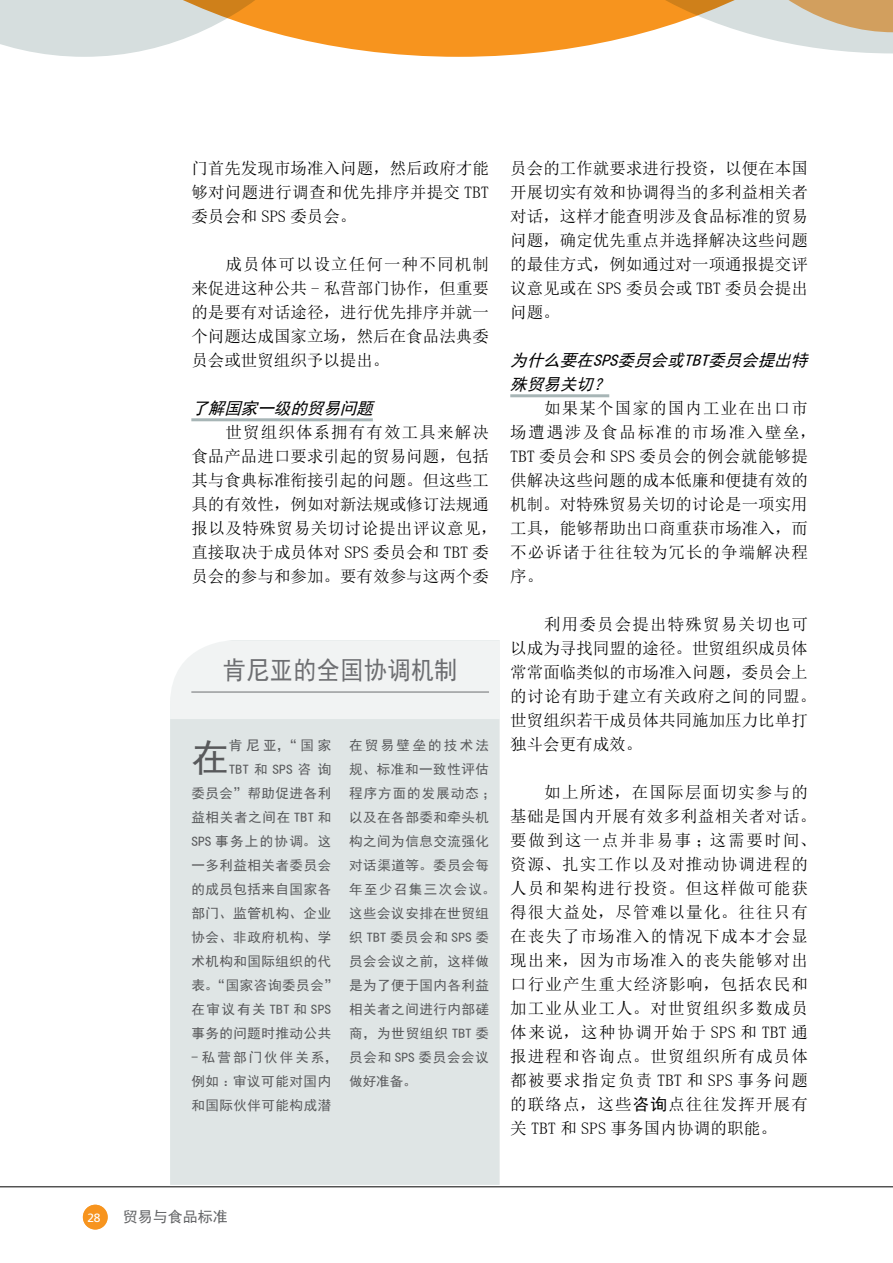
<style>
.page{position:relative;width:893px;height:1263px;background:#fff}
.page>*{position:absolute;margin:0;border:0;box-sizing:border-box;transform-origin:0 0}
.t1{font:37.5px "Sim Hei";color:#58595b}
.t2{font:25.5px "Sim Hei";letter-spacing:.025em;color:#6d6e71;scale:.9 1}
.t3{font:16.5px/24px "Sim Sun";letter-spacing:.02em;color:#000;text-align:justify}
.t4{font:16.5px/24px "Sim Sun";letter-spacing:.07em;color:#000}
.t5{font:16.5px/24px "Sim Sun";color:#000}
.t6{font:italic 16.5px/24px "Sim Hei";color:#000}
.t7{font:15px "Sim Hei";color:#636466}
.t8{font:13.5px/24px "Sim Hei";letter-spacing:.04em;color:#58595b}
.t9{font:13.5px "Sim Hei";letter-spacing:.065em;color:#58595b}
.t10{font:13.5px "Sim Hei";letter-spacing:.095em;color:#58595b}
.t11{font:12px "Frutiger LT Std";color:#fff}
.s1{font-family:"Sim Hei"}
</style>
<div class="page">
<svg style="left:394px;top:0;width:499px;height:57px"></svg>
<svg style="left:0;top:0;width:394px;height:57px"></svg>
<hr style="left:0;top:1186px;width:893px;height:1px;background:#000">
<div style="left:83px;top:1205px;width:25px;height:24px;background:#f7941e;border-radius:50%"></div>
<hr style="left:191px;top:418px;width:182px;height:3px;background:#a7b5b6">
<div style="left:170px;top:719px;width:330px;height:466px;background:#dfe5e5"></div>
<div style="left:170px;top:640px;width:330px;height:79px;background:#f1f3f3"></div>
<hr style="left:191px;top:692px;width:298px;height:1px;background:#6d6e71">
<hr style="left:510px;top:394px;width:99px;height:3px;background:#a7b5b6">
<p class="t3" style="left:191px;top:156px;width:299px">门首先发现市场准入问题，然后政府才能够对问题进行调查和优先排序并提交 TBT委员会和 SPS 委员会。</p>
<p class="t3" style="left:191px;top:252px;width:299px;text-indent:34px">成员体可以设立任何一种不同机制来促进这种公共 - 私营部门协作，但重要的是要有对话途径，进行优先排序并就一个问题达成国家立场，然后在食品法典委员会或世贸组织予以提出。</p>
<p class="t6" style="left:191px;top:396px;width:187px">了解国家一级的贸易问题</p>
<p class="t5" style="left:191px;top:420px;width:307px;text-indent:34px">世贸组织体系拥有有效工具来解决食品产品进口要求引起的贸易问题，包括其与食典标准衔接引起的问题。但这些工具的有效性，例如对新法规或修订法规通报以及特殊贸易关切讨论提出评议意见，直接取决于成员体对 SPS 委员会和 TBT 委员会的参与和参加。要有效参与这两个委</p>
<h2 class="t2" style="left:223px;top:657px;width:262px">肯尼亚的全国协调机制</h2>
<h1 class="t1" style="left:191px;top:738px;width:39px">在</h1>
<p class="t8" style="left:229px;top:733px;width:104px">肯尼亚，“国家</p>
<p class="t8" style="left:229px;top:757px;width:104px">TBT 和 SPS 咨询</p>
<p class="t8" style="left:191px;top:781px;width:141px">委员会”帮助促进各利</p>
<p class="t8" style="left:191px;top:805px;width:141px">益相关者之间在 TBT 和</p>
<p class="t10" style="left:191px;top:834px;width:141px">SPS 事务上的协调。这</p>
<p class="t8" style="left:191px;top:853px;width:141px">一多利益相关者委员会</p>
<p class="t8" style="left:191px;top:877px;width:141px">的成员包括来自国家各</p>
<p class="t8" style="left:191px;top:901px;width:141px">部门、监管机构、企业</p>
<p class="t8" style="left:191px;top:925px;width:141px">协会、非政府机构、学</p>
<p class="t8" style="left:191px;top:949px;width:141px">术机构和国际组织的代</p>
<p class="t8" style="left:191px;top:973px;width:148px">表。“国家咨询委员会”</p>
<p class="t9" style="left:191px;top:1002px;width:141px">在审议有关 TBT 和 SPS</p>
<p class="t8" style="left:191px;top:1021px;width:141px">事务的问题时推动公共</p>
<p class="t8" style="left:191px;top:1045px;width:148px">- 私营部门伙伴关系，例如：审议可能对国内和国际伙伴可能构成潜</p>
<p class="t8" style="left:349px;top:733px;width:148px">在贸易壁垒的技术法规、标准和一致性评估程序方面的发展动态；以及在各部委和牵头机构之间为信息交流强化对话渠道等。委员会每年至少召集三次会议。这些会议安排在世贸组织 TBT 委员会和 SPS 委员会会议之前，这样做是为了便于国内各利益相关者之间进行内部磋商，为世贸组织 TBT 委员会和 SPS 委员会会议做好准备。</p>
<p class="t3" style="left:510px;top:156px;width:299px">员会的工作就要求进行投资，以便在本国开展切实有效和协调得当的多利益相关者对话，这样才能查明涉及食品标准的贸易问题，确定优先重点并选择解决这些问题的最佳方式，例如通过对一项通报提交评议意见或在 SPS 委员会或 TBT 委员会提出问题。</p>
<p class="t6" style="left:510px;top:348px;width:303px">为什么要在SPS委员会或TBT委员会提出特殊贸易关切？</p>
<p class="t3" style="left:510px;top:396px;width:307px;text-align:left;text-indent:34px">如果某个国家的国内工业在出口市场遭遇涉及食品标准的市场准入壁垒，<br>TBT 委员会和 SPS 委员会的例会就能够提供解决这些问题的成本低廉和便捷有效的机制。对特殊贸易关切的讨论是一项实用工具，能够帮助出口商重获市场准入，而不必诉诸于往往较为冗长的争端解决程序。</p>
<p class="t5" style="left:510px;top:612px;width:307px;text-indent:34px">利用委员会提出特殊贸易关切也可以成为寻找同盟的途径。世贸组织成员体常常面临类似的市场准入问题，委员会上的讨论有助于建立有关政府之间的同盟。世贸组织若干成员体共同施加压力比单打独斗会更有成效。</p>
<p class="t4" style="left:510px;top:780px;width:307px;text-indent:34px">如上所述，在国际层面切实参与的基础是国内开展有效多利益相关者对话。要做到这一点并非易事；这需要时间、资源、扎实工作以及对推动协调进程的人员和架构进行投资。但这样做可能获得很大益处，尽管难以量化。往往只有在丧失了市场准入的情况下成本才会显现出来，因为市场准入的丧失能够对出口行业产生重大经济影响，包括农民和加工业从业工人。对世贸组织多数成员体来说，这种协调开始于 SPS 和 TBT 通报进程和咨询点。世贸组织所有成员体都被要求指定负责 TBT 和 SPS 事务问题的联络点，这些<span class="s1">咨询</span>点往往发挥开展有关 TBT 和 SPS 事务国内协调的职能。</p>
<p class="t11" style="left:88px;top:1210px;width:15px">28</p>
<p class="t7" style="left:123px;top:1209px;width:106px">贸易与食品标准</p>
</div>
